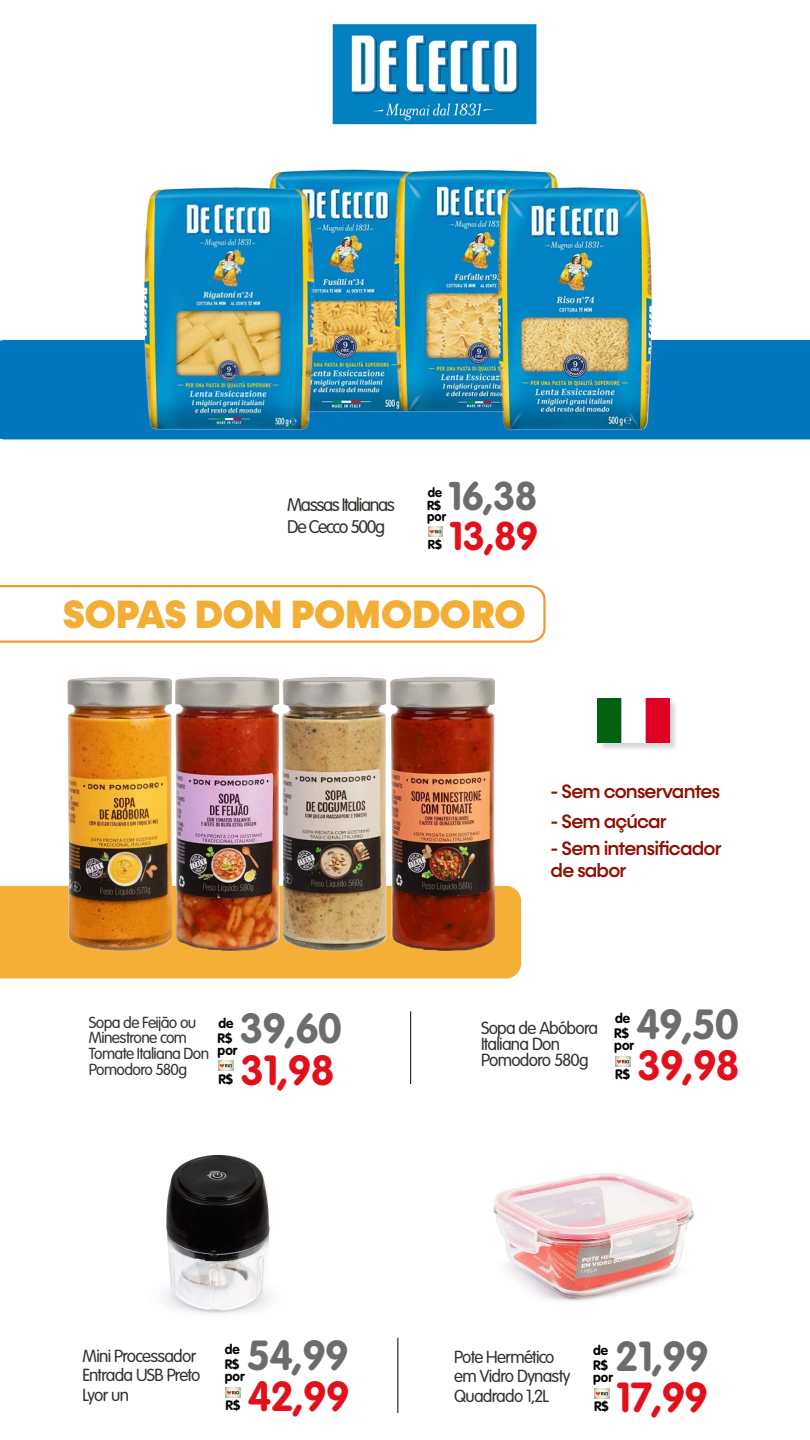
<style>
.page{position:relative;width:810px;height:1440px;background:#fff}
.page>*{position:absolute;margin:0;border:0;box-sizing:border-box;transform-origin:0 0}
.t1{font:700 41.55px "VAG Rounded Std";letter-spacing:-.02em;color:#6e6c6c}
.t2{font:700 41.55px "VAG Rounded Std";letter-spacing:-.02em;color:#e2101b}
.t3{font:700 41.4px "VAG Rounded Std";letter-spacing:-.02em;color:#6d6b6b}
.t4{font:700 41.4px "VAG Rounded Std";letter-spacing:-.02em;color:#e2101b}
.t5{font:900 39.75px "Konnect";letter-spacing:-.005em;color:#f2ae35}
.t6{font:700 39.53px "VAG Rounded Std";color:#e2101b}
.t7{font:700 39.53px "VAG Rounded Std";color:#6d6b6b}
.t8{font:500 19.5px/22.5px "Konnect";letter-spacing:-.045em;color:#8e0f03}
.t9{font:300 18px/21.8px "VAG Rounded Std";letter-spacing:-.07em;color:#34302c}
.t10{font:300 17.25px/19.5px "VAG Rounded Std";letter-spacing:-.04em;color:#34302c}
.t11{font:300 15.75px/15.8px "VAG Rounded Std";letter-spacing:-.04em;color:#34302c}
.t12{font:700 13.5px "VAG Rounded Std";color:#000}
.t13{font:700 12.9px/24.1px "VAG Rounded Std";color:#000}
</style>
<div class="page">
<hr style="left:398px;top:1338px;width:1px;height:75px;background:#000101">
<img style="left:493px;top:1173px;width:201px;height:129px">
<img style="left:226px;top:1387px;width:15px;height:10px">
<img style="left:594px;top:1388px;width:15px;height:10px">
<img style="left:165px;top:1154px;width:105px;height:160px">
<div style="left:0;top:340px;width:810px;height:99px;background:#0276bd"></div>
<img style="left:428px;top:527px;width:14px;height:9px">
<img style="left:135px;top:169px;width:543px;height:271px">
<img style="left:219px;top:1061px;width:15px;height:10px">
<img style="left:615px;top:1056px;width:15px;height:10px">
<hr style="left:410px;top:1011px;width:1px;height:73px;background:#000">
<div style="left:0;top:886px;width:521px;height:92px;background:#f3af36"></div>
<img style="left:40px;top:677px;width:474px;height:287px">
<div style="left:599px;top:699px;width:80px;height:52px;background:#000;opacity:.16"></div>
<img style="left:598px;top:698px;width:71px;height:44px">
<svg style="left:0;top:585px;width:546px;height:58px"></svg>
<img style="left:332px;top:23px;width:205px;height:102px">
<p class="t9" style="left:287px;top:495px;width:109px">Massas Italianas<br>De Cecco 500g</p>
<h3 class="t7" style="left:448px;top:473px;width:91px">16,38</h3>
<p class="t13" style="left:427px;top:481px;width:20px">de por</p>
<p class="t13" style="left:427px;top:493px;width:16px">R$</p>
<h3 class="t6" style="left:449px;top:512px;width:91px">13,89</h3>
<p class="t13" style="left:428px;top:533px;width:16px">R$</p>
<h3 class="t5" style="left:63px;top:590px;width:464px">SOPAS DON POMODORO</h3>
<p class="t8" style="left:551px;top:780px;width:171px">- Sem conservantes</p>
<p class="t8" style="left:551px;top:810px;width:118px">- Sem açúcar</p>
<p class="t8" style="left:551px;top:837px;width:173px">- Sem intensificador de sabor</p>
<p class="t11" style="left:89px;top:1015px;width:122px">Sopa de Feijão ou<br>Minestrone com<br>Tomate Italiana Don<br>Pomodoro 580g</p>
<h1 class="t1" style="left:636px;top:1000px;width:104px">49,50</h1>
<p class="t12" style="left:218px;top:1015px;width:17px">de</p>
<p class="t12" style="left:615px;top:1011px;width:17px">de</p>
<h1 class="t1" style="left:240px;top:1004px;width:104px">39,60</h1>
<p class="t10" style="left:481px;top:1021px;width:119px;line-height:15.8px">Sopa de Abóbora<br>Italiana Don<br>Pomodoro 580g</p>
<p class="t12" style="left:614px;top:1025px;width:16px">R$</p>
<p class="t12" style="left:218px;top:1030px;width:16px">R$</p>
<p class="t12" style="left:218px;top:1042px;width:21px">por</p>
<p class="t12" style="left:614px;top:1037px;width:21px">por</p>
<h1 class="t2" style="left:637px;top:1041px;width:104px">39,98</h1>
<h1 class="t2" style="left:241px;top:1046px;width:95px">31,98</h1>
<p class="t12" style="left:615px;top:1067px;width:16px">R$</p>
<p class="t12" style="left:218px;top:1071px;width:16px">R$</p>
<h2 class="t3" style="left:247px;top:1331px;width:103px">54,99</h2>
<h2 class="t3" style="left:615px;top:1332px;width:95px">21,99</h2>
<p class="t12" style="left:225px;top:1341px;width:16px">de</p>
<p class="t12" style="left:593px;top:1342px;width:16px">de</p>
<p class="t10" style="left:83px;top:1347px;width:119px">Mini Processador<br>Entrada USB Preto<br>Lyor un</p>
<p class="t10" style="left:454px;top:1348px;width:118px">Pote Hermético em Vidro Dynasty<br>Quadrado 1,2L</p>
<p class="t12" style="left:225px;top:1356px;width:16px">R$</p>
<p class="t12" style="left:593px;top:1357px;width:16px">R$</p>
<p class="t12" style="left:225px;top:1368px;width:21px">por</p>
<p class="t12" style="left:593px;top:1369px;width:21px">por</p>
<h2 class="t4" style="left:248px;top:1372px;width:103px">42,99</h2>
<h2 class="t4" style="left:616px;top:1373px;width:93px">17,99</h2>
<p class="t12" style="left:226px;top:1397px;width:16px">R$</p>
<p class="t12" style="left:594px;top:1399px;width:16px">R$</p>
</div>
